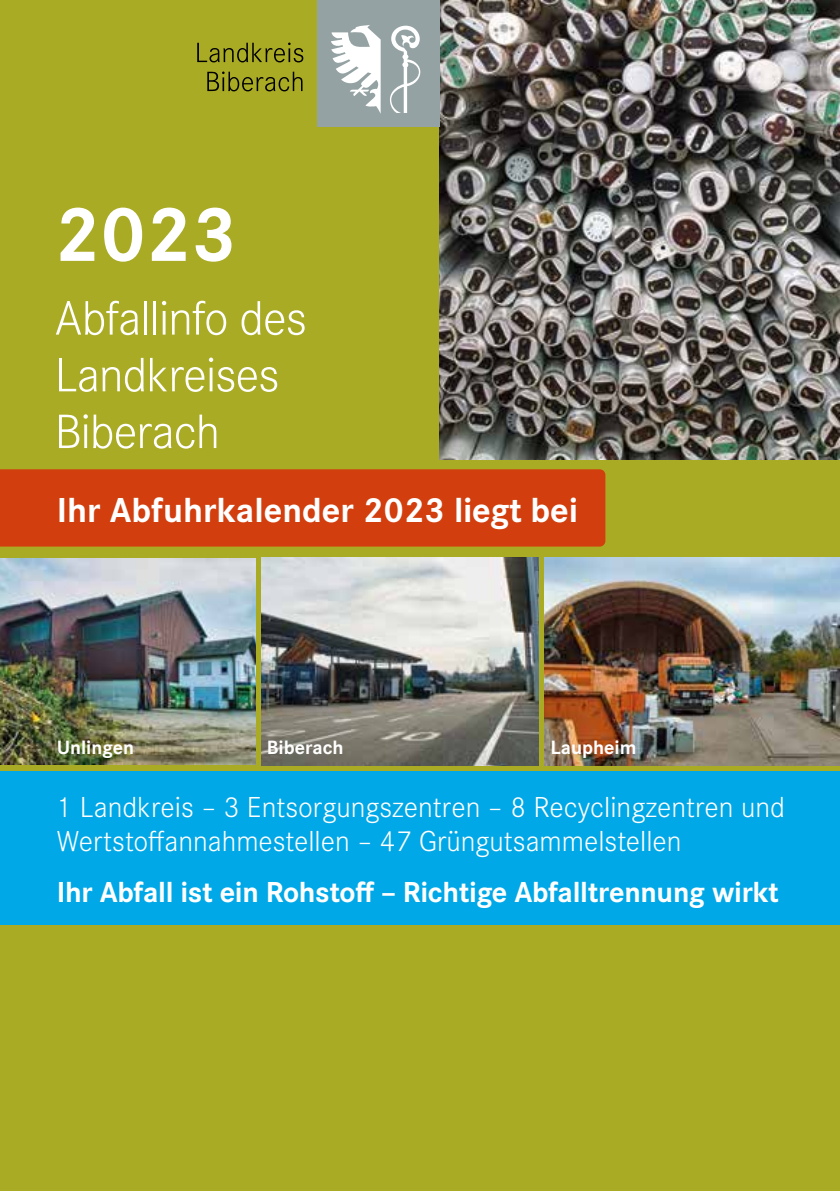
<style>
.page{position:relative;width:840px;height:1191px;background:#fff}
.page>*{position:absolute;margin:0;border:0;box-sizing:border-box;transform-origin:0 0}
.t1{font:700 80px "Corporate S";color:#fff}
.t2{font:300 50px/56.8px "Corporate S";letter-spacing:-.02em;color:#fff}
.t3{font:700 36px "Corporate S";color:#fff}
.t4{font:300 30px/34px "Corporate S";color:#fff}
.t5{font:700 30px "Corporate S";letter-spacing:-.01em;color:#fff}
.t6{font:700 20px "Corporate S";color:#fff}
</style>
<div class="page">
<div style="left:0;top:0;width:839px;height:1191px;background:#aaab25"></div>
<img style="left:439px;top:0;width:400px;height:459px">
<div style="left:0;top:469px;width:605px;height:77px;background:#d23e0d"></div>
<div style="left:317px;top:0;width:122px;height:126px;background:#95a2a3"></div>
<svg style="left:331px;top:25px;width:49px;height:87px"></svg>
<svg style="left:390px;top:25px;width:30px;height:88px"></svg>
<svg style="left:207px;top:71px;width:95px;height:20px"></svg>
<svg style="left:197px;top:43px;width:106px;height:19px"></svg>
<img style="left:261px;top:558px;width:277px;height:207px">
<img style="left:0;top:558px;width:255px;height:206px">
<img style="left:544px;top:558px;width:295px;height:207px">
<div style="left:0;top:771px;width:839px;height:153px;background:#00a8e7"></div>
<h1 class="t1" style="left:55px;top:188px;width:184px">2023</h1>
<h2 class="t2" style="left:55px;top:290px;width:253px">Abfallinfo des<br>Landkreises<br>Biberach</h2>
<p class="t3" style="left:57px;top:489px;width:522px">Ihr Abfuhrkalender 2023 liegt bei</p>
<p class="t6" style="left:57px;top:736px;width:79px">Unlingen</p>
<p class="t6" style="left:266px;top:736px;width:78px">Biberach</p>
<p class="t6" style="left:550px;top:736px;width:87px">Laupheim</p>
<p class="t4" style="left:57px;top:790px;width:729px">1 Landkreis – 3 Entsorgungszentren – 8 Recyclingzentren und<br>Wertstoffannahmestellen – 47 Grüngutsammelstellen</p>
<p class="t5" style="left:57px;top:874px;width:723px">Ihr Abfall ist ein Rohstoff – Richtige Abfalltrennung wirkt</p>
</div>
